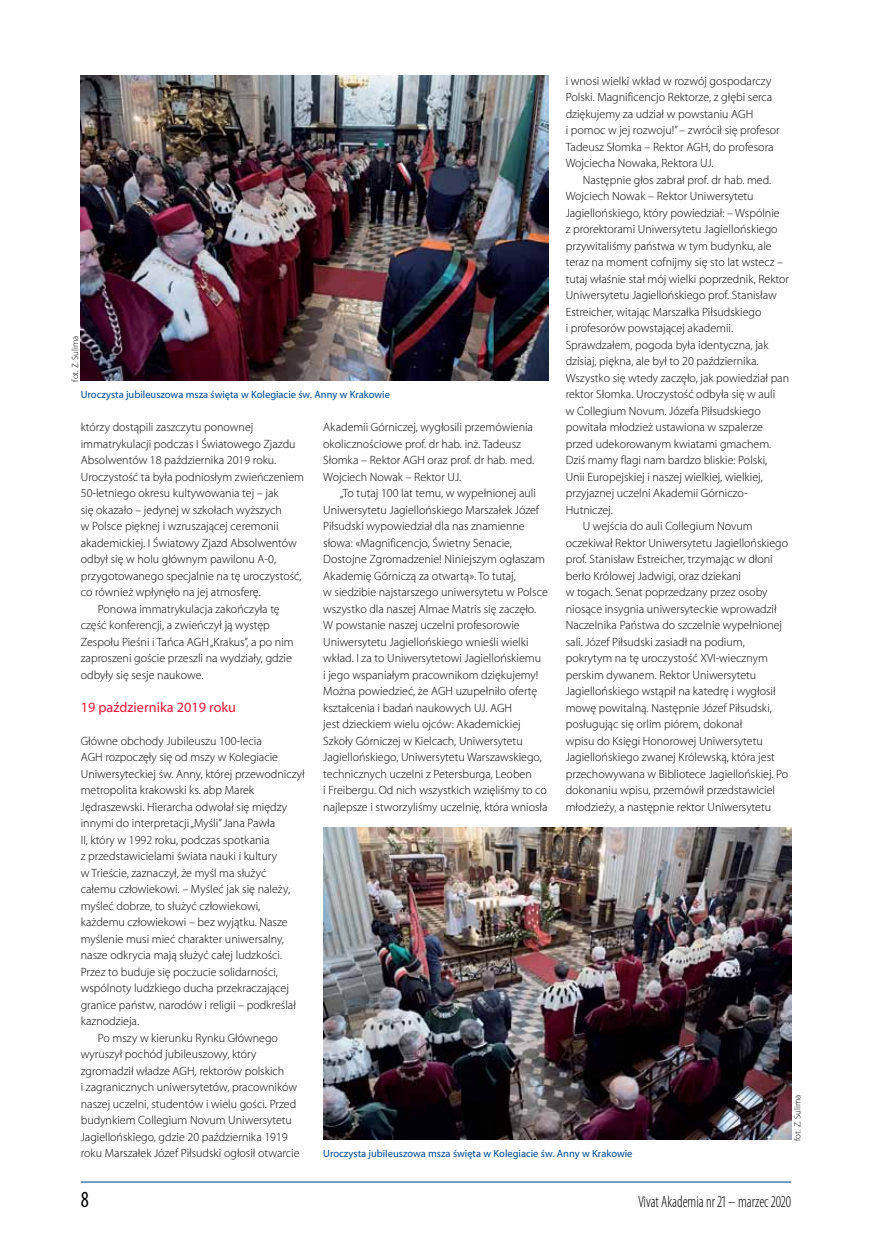
<style>
.page{position:relative;width:872px;height:1242px;background:#fff}
.page>*{position:absolute;margin:0;border:0;box-sizing:border-box;transform-origin:0 0}
.t1{font:condensed 23.1px "Myriad Pro";color:#000;scale:.91 1}
.t2{font:300 condensed 16.5px "Myriad Pro";color:#000;scale:.91 1}
.t3{font:14.25px "Myriad Pro";color:#ed1a3b}
.t4{font:300 12px/16.5px "Myriad Pro";color:#000}
.t5{font:10.5px "Myriad Pro";color:#004892}
.t6{font:300 9px "Myriad Pro";color:#000}
</style>
<div class="page">
<hr style="left:81px;top:1181px;width:710px;height:1px;background:#004892">
<img style="left:323px;top:827px;width:468px;height:312px">
<img style="left:81px;top:76px;width:468px;height:304px">
<p class="t4" style="left:566px;top:72px;width:215px">i wnosi wielki wkład w rozwój gospodarczy Polski. Magnificencjo Rektorze, z głębi serca dziękujemy za udział w powstaniu AGH<br>i pomoc w jej rozwoju!”– zwrócił się profesor Tadeusz Słomka – Rektor AGH, do profesora Wojciecha Nowaka, Rektora UJ.</p>
<p class="t4" style="left:583px;top:171px;width:190px">Następnie głos zabrał prof. dr hab. med.</p>
<p class="t4" style="left:566px;top:188px;width:189px">Wojciech Nowak – Rektor Uniwersytetu</p>
<p class="t4" style="left:566px;top:204px;width:215px">Jagiellońskiego, który powiedział: – Wspólnie</p>
<p class="t4" style="left:566px;top:221px;width:213px">z prorektorami Uniwersytetu Jagiellońskiego</p>
<p class="t4" style="left:566px;top:237px;width:207px">przywitaliśmy państwa w tym budynku, ale</p>
<p class="t4" style="left:566px;top:254px;width:219px">teraz na moment cofnijmy się sto lat wstecz –</p>
<p class="t4" style="left:566px;top:270px;width:225px">tutaj właśnie stał mój wielki poprzednik, Rektor</p>
<p class="t4" style="left:566px;top:287px;width:212px">Uniwersytetu Jagiellońskiego prof. Stanisław</p>
<p class="t4" style="left:566px;top:303px;width:197px">Estreicher, witając Marszałka Piłsudskiego</p>
<p class="t4" style="left:566px;top:320px;width:169px">i profesorów powstającej akademii.</p>
<p class="t4" style="left:566px;top:336px;width:204px">Sprawdzałem, pogoda była identyczna, jak</p>
<p class="t4" style="left:566px;top:353px;width:194px">dzisiaj, piękna, ale był to 20 października.</p>
<p class="t4" style="left:566px;top:369px;width:225px">Wszystko się wtedy zaczęło, jak powiedział pan</p>
<p class="t4" style="left:566px;top:386px;width:211px">rektor Słomka. Uroczystość odbyła się w auli</p>
<p class="t4" style="left:566px;top:402px;width:196px">w Collegium Novum. Józefa Piłsudskiego</p>
<p class="t4" style="left:566px;top:419px;width:199px">powitała młodzież ustawiona w szpalerze</p>
<p class="t4" style="left:566px;top:435px;width:207px">przed udekorowanym kwiatami gmachem.</p>
<p class="t4" style="left:566px;top:452px;width:203px">Dziś mamy flagi nam bardzo bliskie: Polski,</p>
<p class="t4" style="left:566px;top:468px;width:198px">Unii Europejskiej i naszej wielkiej, wielkiej,</p>
<p class="t4" style="left:566px;top:485px;width:183px">przyjaznej uczelni Akademii Górniczo-</p>
<p class="t4" style="left:566px;top:501px;width:49px">Hutniczej.</p>
<p class="t4" style="left:583px;top:518px;width:171px">U wejścia do auli Collegium Novum</p>
<p class="t4" style="left:566px;top:534px;width:224px">oczekiwał Rektor Uniwersytetu Jagiellońskiego</p>
<p class="t4" style="left:566px;top:551px;width:208px">prof. Stanisław Estreicher, trzymając w dłoni</p>
<p class="t4" style="left:566px;top:567px;width:177px">berło Królowej Jadwigi, oraz dziekani</p>
<p class="t4" style="left:566px;top:584px;width:203px">w togach. Senat poprzedzany przez osoby</p>
<p class="t4" style="left:566px;top:600px;width:212px">niosące insygnia uniwersyteckie wprowadził</p>
<p class="t4" style="left:566px;top:617px;width:218px">Naczelnika Państwa do szczelnie wypełnionej</p>
<p class="t4" style="left:566px;top:633px;width:180px">sali. Józef Piłsudski zasiadł na podium,</p>
<p class="t4" style="left:566px;top:650px;width:204px">pokrytym na tę uroczystość XVI-wiecznym</p>
<p class="t4" style="left:566px;top:666px;width:192px">perskim dywanem. Rektor Uniwersytetu</p>
<p class="t4" style="left:566px;top:683px;width:211px">Jagiellońskiego wstąpił na katedrę i wygłosił</p>
<p class="t4" style="left:566px;top:699px;width:208px">mowę powitalną. Następnie Józef Piłsudski,</p>
<p class="t4" style="left:566px;top:716px;width:178px">posługując się orlim piórem, dokonał</p>
<p class="t4" style="left:566px;top:732px;width:198px">wpisu do Księgi Honorowej Uniwersytetu</p>
<p class="t4" style="left:566px;top:749px;width:211px">Jagiellońskiego zwanej Królewską, która jest</p>
<p class="t4" style="left:566px;top:765px;width:224px">przechowywana w Bibliotece Jagiellońskiej. Po</p>
<p class="t4" style="left:566px;top:782px;width:211px">dokonaniu wpisu, przemówił przedstawiciel</p>
<p class="t4" style="left:566px;top:798px;width:207px">młodzieży, a następnie rektor Uniwersytetu</p>
<p class="t6" style="left:70px;top:382px;width:48px;rotate:-90deg">fot. Z. Sulima</p>
<p class="t5" style="left:81px;top:389px;width:311px">Uroczysta jubileuszowa msza święta w Kolegiacie św. Anny w Krakowie</p>
<p class="t4" style="left:81px;top:419px;width:174px">którzy dostąpili zaszczytu ponownej</p>
<p class="t4" style="left:81px;top:435px;width:216px">immatrykulacji podczas I Światowego Zjazdu</p>
<p class="t4" style="left:81px;top:452px;width:197px">Absolwentów 18 października 2019 roku.</p>
<p class="t4" style="left:81px;top:468px;width:225px">Uroczystość ta była podniosłym zwieńczeniem</p>
<p class="t4" style="left:81px;top:485px;width:199px">50-letniego okresu kultywowania tej – jak</p>
<p class="t4" style="left:81px;top:501px;width:202px">się okazało – jedynej w szkołach wyższych</p>
<p class="t4" style="left:81px;top:518px;width:199px">w Polsce pięknej i wzruszającej ceremonii</p>
<p class="t4" style="left:81px;top:534px;width:218px">akademickiej. I Światowy Zjazd Absolwentów</p>
<p class="t4" style="left:81px;top:551px;width:197px">odbył się w holu głównym pawilonu A-0,</p>
<p class="t4" style="left:81px;top:567px;width:222px">przygotowanego specjalnie na tę uroczystość,</p>
<p class="t4" style="left:81px;top:584px;width:181px">co również wpłynęło na jej atmosferę.</p>
<p class="t4" style="left:98px;top:600px;width:183px">Ponowa immatrykulacja zakończyła tę</p>
<p class="t4" style="left:81px;top:617px;width:191px">część konferencji, a zwieńczył ją występ</p>
<p class="t4" style="left:81px;top:633px;width:214px">Zespołu Pieśni i Tańca AGH „Krakus”, a po nim</p>
<p class="t4" style="left:81px;top:650px;width:212px">zaproszeni goście przeszli na wydziały, gdzie</p>
<p class="t4" style="left:81px;top:666px;width:124px">odbyły się sesje naukowe.</p>
<p class="t3" style="left:81px;top:699px;width:157px">19 października 2019 roku</p>
<p class="t4" style="left:81px;top:732px;width:183px">Główne obchody Jubileuszu 100-lecia</p>
<p class="t4" style="left:81px;top:749px;width:199px">AGH rozpoczęły się od mszy w Kolegiacie</p>
<p class="t4" style="left:81px;top:765px;width:225px">Uniwersyteckiej św. Anny, której przewodniczył</p>
<p class="t4" style="left:81px;top:782px;width:175px">metropolita krakowski ks. abp Marek</p>
<p class="t4" style="left:81px;top:798px;width:208px">Jędraszewski. Hierarcha odwołał się między</p>
<p class="t4" style="left:81px;top:815px;width:196px">innymi do interpretacji „Myśli” Jana Pawła</p>
<p class="t4" style="left:81px;top:831px;width:190px">II, który w 1992 roku, podczas spotkania</p>
<p class="t4" style="left:81px;top:848px;width:198px">z przedstawicielami świata nauki i kultury</p>
<p class="t4" style="left:81px;top:864px;width:187px">w Trieście, zaznaczył, że myśl ma służyć</p>
<p class="t4" style="left:81px;top:881px;width:211px">całemu człowiekowi. – Myśleć jak się należy,</p>
<p class="t4" style="left:81px;top:897px;width:181px">myśleć dobrze, to służyć człowiekowi,</p>
<p class="t4" style="left:81px;top:914px;width:208px">każdemu człowiekowi – bez wyjątku. Nasze</p>
<p class="t4" style="left:81px;top:930px;width:205px">myślenie musi mieć charakter uniwersalny,</p>
<p class="t4" style="left:81px;top:947px;width:203px">nasze odkrycia mają służyć całej ludzkości.</p>
<p class="t4" style="left:81px;top:963px;width:199px">Przez to buduje się poczucie solidarności,</p>
<p class="t4" style="left:81px;top:980px;width:210px">wspólnoty ludzkiego ducha przekraczającej</p>
<p class="t4" style="left:81px;top:996px;width:217px">granice państw, narodów i religii – podkreślał</p>
<p class="t4" style="left:81px;top:1013px;width:60px">kaznodzieja.</p>
<p class="t4" style="left:98px;top:1029px;width:182px">Po mszy w kierunku Rynku Głównego</p>
<p class="t4" style="left:81px;top:1046px;width:177px">wyruszył pochód jubileuszowy, który</p>
<p class="t4" style="left:81px;top:1062px;width:205px">zgromadził władze AGH, rektorów polskich</p>
<p class="t4" style="left:81px;top:1079px;width:218px">i zagranicznych uniwersytetów, pracowników</p>
<p class="t4" style="left:81px;top:1095px;width:217px">naszej uczelni, studentów i wielu gości. Przed</p>
<p class="t4" style="left:81px;top:1112px;width:213px">budynkiem Collegium Novum Uniwersytetu</p>
<p class="t4" style="left:81px;top:1128px;width:208px">Jagiellońskiego, gdzie 20 października 1919</p>
<p class="t4" style="left:81px;top:1145px;width:220px">roku Marszałek Józef Piłsudski ogłosił otwarcie</p>
<p class="t4" style="left:323px;top:419px;width:212px">Akademii Górniczej, wygłosili przemówienia okolicznościowe prof. dr hab. inż. Tadeusz Słomka – Rektor AGH oraz prof. dr hab. med.<br>Wojciech Nowak – Rektor UJ.</p>
<p class="t4" style="left:323px;top:485px;width:226px;text-indent:17px">„To tutaj 100 lat temu, w wypełnionej auli Uniwersytetu Jagiellońskiego Marszałek Józef Piłsudski wypowiedział dla nas znamienne słowa: «Magnificencjo, Świetny Senacie, Dostojne Zgromadzenie! Niniejszym ogłaszam Akademię Górniczą za otwartą». To tutaj,<br>w siedzibie najstarszego uniwersytetu w Polsce wszystko dla naszej Almae Matris się zaczęło.<br>W powstanie naszej uczelni profesorowie Uniwersytetu Jagiellońskiego wnieśli wielki wkład. I za to Uniwersytetowi Jagiellońskiemu<br>i jego wspaniałym pracownikom dziękujemy!<br>Można powiedzieć, że AGH uzupełniło ofertę kształcenia i badań naukowych UJ. AGH<br>jest dzieckiem wielu ojców: Akademickiej Szkoły Górniczej w Kielcach, Uniwersytetu Jagiellońskiego, Uniwersytetu Warszawskiego, technicznych uczelni z Petersburga, Leoben<br>i Freibergu. Od nich wszystkich wzięliśmy to co najlepsze i stworzyliśmy uczelnię, która wniosła</p>
<p class="t6" style="left:792px;top:1141px;width:48px;rotate:-90deg">fot. Z. Sulima</p>
<p class="t5" style="left:323px;top:1148px;width:311px">Uroczysta jubileuszowa msza święta w Kolegiacie św. Anny w Krakowie</p>
<h1 class="t1" style="left:81px;top:1186px;width:10px">8</h1>
<h2 class="t2" style="left:638px;top:1192px;width:170px">Vivat Akademia nr 21 – marzec 2020</h2>
</div>
